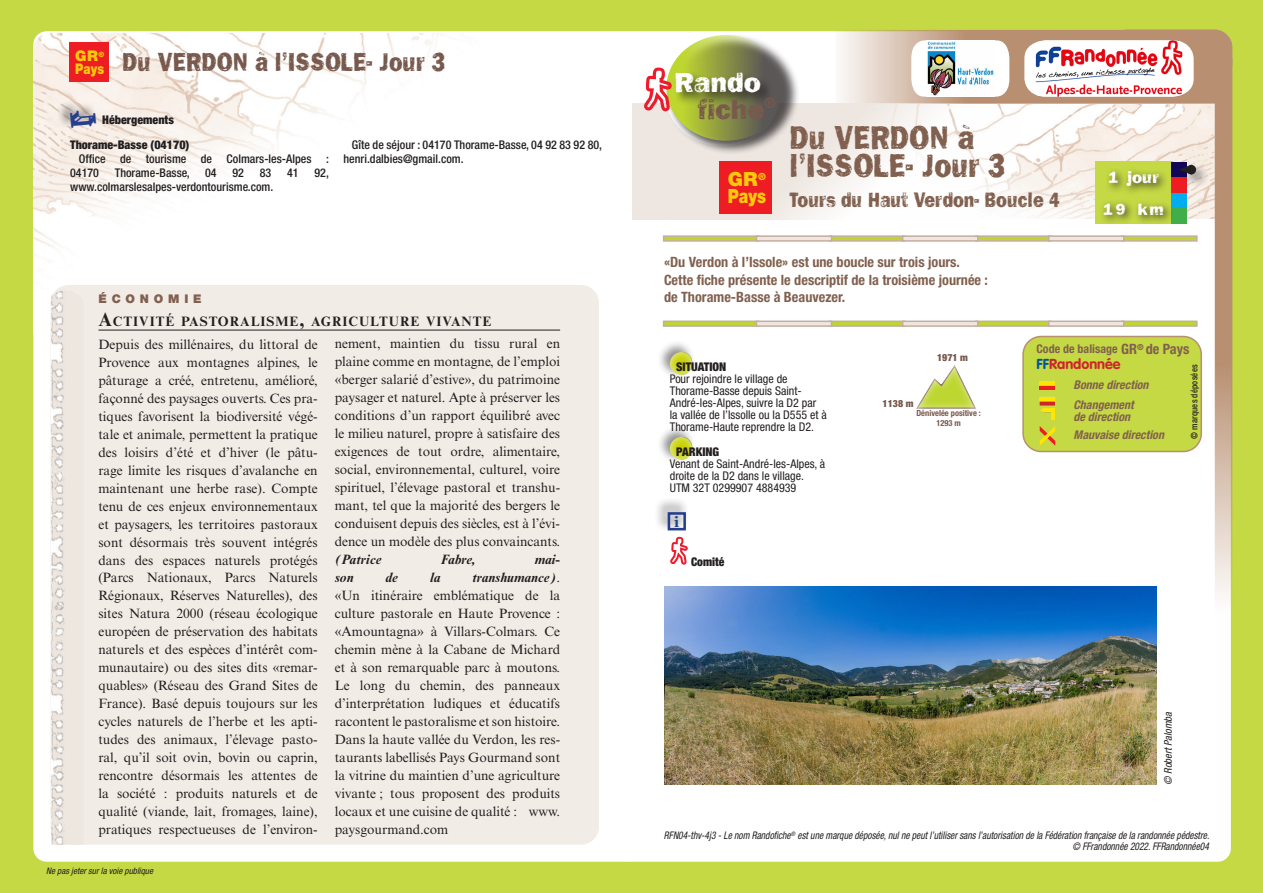
<style>
.page{position:relative;width:1263px;height:893px;background:#fff}
.page>*{position:absolute;margin:0;border:0;box-sizing:border-box;transform-origin:0 0}
.t1{font:34.2px/28.5px "Frankie OTF";color:#81604f;scale:.83 1}
.t2{font:28.5px/27.5px "Frankie OTF";color:#fff}
.t3{font:27px "Frankie OTF";color:#78594e;scale:.83 1}
.t4{font:21.6px "Frankie OTF";color:#81604f;scale:.83 1}
.t5{font:900 19.65px/17.1px "Helvetica Neue LT Std";color:#feca0a}
.t6{font:16.8px/32px "Frankie OTF";color:#fff;text-align:center}
.t7{font:900 14.7px/12.9px "Helvetica Neue LT Std";letter-spacing:.01em;color:#feca0a}
.t8{font:700 14.4px "Georgia";color:#253f8e}
.t9{font:700 condensed 14.25px/17.2px "Helvetica Neue LT Std";color:#81604f}
.t10{font:700 14.25px "VAG Rounded Std";color:#d1232a}
.t11{font:700 13.65px "Times New Roman MT Std";letter-spacing:.07em;color:#231f20}
.t12{font:13.5px/18px "Times New Roman MT Std";color:#231f20;text-align:justify}
.t13{font:italic 700 13.5px "Times New Roman MT Std";color:#231f20}
.t14{font:condensed 12px/12px "Helvetica Neue LT Std";color:#231f20}
.t15{font:500 condensed 12px/14.2px "Helvetica Neue LT Std";color:#231f20}
.t16{font:900 condensed 12px/24.9px "Helvetica Neue LT Std";color:#231f20}
.t17{font:italic 700 condensed 12px/19.5px "Helvetica Neue LT Std";color:#81604f}
.t18{font:700 condensed 12px "Helvetica Neue LT Std";color:#81604f}
.t19{font:900 12px "Helvetica Neue LT Std";letter-spacing:.4em;color:#81604f}
.t20{font:italic condensed 10.5px/10.5px "Helvetica Neue LT Std";color:#231f20;text-align:right;scale:.9 1}
.t21{font:italic condensed 10.5px "Helvetica Neue LT Std";color:#231f20}
.t22{font:900 condensed 9.9px "Helvetica Neue LT Std";color:#78594e}
.t23{font:italic condensed 9px "Helvetica Neue LT Std";color:#231f20}
.t24{font:500 condensed 9px "Helvetica Neue LT Std";letter-spacing:.02em;color:#231f20;scale:.96 1}
.t25{font:700 condensed 8.4px/9.6px "Helvetica Neue LT Std";color:#78594e;text-align:center}
.s1{font-size:19.5px}
.s2{font-weight:700;font-style:italic}
.s3{color:#78594e}
.s4{font-size:14.25px}
.s5{color:#01569b}
</style>
<div class="page">
<div style="left:0;top:0;width:631px;height:893px;background:#c4d944"></div>
<div style="left:631px;top:0;width:632px;height:893px;background:#c4d944"></div>
<div style="left:632px;top:31px;width:594px;height:831px;background:#fff"></div>
<div style="left:33px;top:31px;width:599px;height:831px;background:#fff"></div>
<div style="left:632px;top:103px;width:388px;height:117px;background:#eee7e1"></div>
<div style="left:664px;top:33px;width:136px;height:122px;background:#231f20;opacity:.75"></div>
<svg style="left:666px;top:35px;width:120px;height:106px;background:#8d964c"></svg>
<div style="left:674px;top:71px;width:100px;height:35px;background:#231f20;opacity:.75"></div>
<svg style="left:643px;top:68px;width:29px;height:43px"></svg>
<img style="left:33px;top:33px;width:510px;height:310px">
<div style="left:55px;top:98px;width:42px;height:32px;background:#231f20;opacity:.5"></div>
<svg style="left:663px;top:235px;width:93px;height:7px"></svg>
<svg style="left:832px;top:235px;width:4px;height:7px"></svg>
<svg style="left:756px;top:235px;width:76px;height:7px"></svg>
<svg style="left:663px;top:321px;width:93px;height:6px"></svg>
<svg style="left:832px;top:321px;width:4px;height:6px"></svg>
<svg style="left:756px;top:321px;width:76px;height:6px"></svg>
<div style="left:657px;top:340px;width:39px;height:39px;background:#231f20;opacity:.5"></div>
<div style="left:669px;top:349px;width:30px;height:27px;background:#fff;opacity:.75"></div>
<div style="left:657px;top:425px;width:39px;height:39px;background:#231f20;opacity:.5"></div>
<div style="left:669px;top:434px;width:30px;height:27px;background:#fff;opacity:.75"></div>
<div style="left:654px;top:497px;width:35px;height:35px;background:#231f20;opacity:.6"></div>
<div style="left:668px;top:512px;width:18px;height:18px;border:3px solid #253f8e"></div>
<svg style="left:670px;top:537px;width:18px;height:28px"></svg>
<div style="left:720px;top:161px;width:52px;height:52px;background:#ee1d23"></div>
<svg style="left:836px;top:30px;width:396px;height:829px;background:#f0eddb"></svg>
<img style="left:926px;top:40px;width:68px;height:57px">
<img style="left:664px;top:586px;width:493px;height:199px">
<div style="left:69px;top:43px;width:39px;height:39px;background:#ee1d23"></div>
<div style="left:51px;top:285px;width:548px;height:560px;background:#f2ece6;border-radius:18px"></div>
<hr style="left:98px;top:330px;width:462px;height:1px;background:#231f20">
<img style="left:51px;top:291px;width:14px;height:554px">
<svg style="left:70px;top:109px;width:26px;height:19px"></svg>
<p class="t7" style="left:75px;top:49px;width:31px">GR<sup>®<br></sup>Pays</p>
<h3 class="t3" style="left:122px;top:46px;width:390px">Du VERDON à l’ISSOLE- Jour 3</h3>
<p class="t16" style="left:70px;top:107px;width:121px;text-indent:32px">Hébergements<br>Thorame-Basse (04170)</p>
<p class="t15" style="left:70px;top:151px;width:260px;text-indent:9px">Office de tourisme de Colmars-les-Alpes :<br>04170</p>
<p class="t15" style="left:115px;top:166px;width:77px">Thorame-Basse,</p>
<p class="t15" style="left:205px;top:166px;width:13px">04</p>
<p class="t15" style="left:232px;top:166px;width:13px">92</p>
<p class="t15" style="left:260px;top:166px;width:13px">83</p>
<p class="t15" style="left:287px;top:166px;width:13px">41</p>
<p class="t15" style="left:314px;top:166px;width:16px">92,</p>
<p class="t15" style="left:70px;top:180px;width:205px">www.colmarslesalpes-verdontourisme.com.</p>
<p class="t15" style="left:343px;top:137px;width:260px;text-indent:8px">Gîte de séjour : 04170 Thorame-Basse, 04 92 83 92 80, henri.dalbies@gmail.com.</p>
<p class="t19" style="left:98px;top:292px;width:105px">ÉCONOMIE</p>
<p class="t11" style="left:98px;top:313px;width:394px"><span class="s1">A</span>CTIVITÉ PASTORALISME<span class="s1">,</span> AGRICULTURE VIVANTE</p>
<p class="t12" style="left:98px;top:335px;width:221px">Depuis des millénaires, du littoral de Provence aux montagnes alpines, le pâturage a créé, entretenu, amélioré, façonné des paysages ouverts. Ces pra&shy;tiques favorisent la biodiversité végé&shy;tale et animale, permettent la pratique des loisirs d’été et d’hiver (le pâtu&shy;rage limite les risques d’avalanche en maintenant une herbe rase). Compte tenu de ces enjeux environnementaux et paysagers, les territoires pastoraux sont désormais très souvent intégrés dans des espaces naturels protégés (Parcs Nationaux, Parcs Naturels Régionaux, Réserves Naturelles), des sites Natura 2000 (réseau écologique européen de préservation des habitats naturels et des espèces d’intérêt com&shy;munautaire) ou des sites dits «remar&shy;quables» (Réseau des Grand Sites de France). Basé depuis toujours sur les cycles naturels de l’herbe et les apti&shy;tudes des animaux, l’élevage pasto&shy;ral, qu’il soit ovin, bovin ou caprin, rencontre désormais les attentes de la société : produits naturels et de qualité (viande, lait, fromages, laine), pratiques respectueuses de l’environ-</p>
<p class="t12" style="left:335px;top:335px;width:227px">nement, maintien du tissu rural en plaine comme en montagne, de l’emploi «berger salarié d’estive», du patrimoine paysager et naturel. Apte à préserver les conditions d’un rapport équilibré avec le milieu naturel, propre à satisfaire des exigences de tout ordre, alimentaire, social, environnemental, culturel, voire spirituel, l’élevage pastoral et transhu&shy;mant, tel que la majorité des bergers le conduisent depuis des siècles, est à l’évi&shy;dence un modèle des plus convaincants.</p>
<p class="t13" style="left:335px;top:552px;width:48px">(Patrice</p>
<p class="t13" style="left:441px;top:552px;width:36px">Fabre,</p>
<p class="t13" style="left:535px;top:552px;width:27px">mai-</p>
<p class="t13" style="left:335px;top:570px;width:20px">son</p>
<p class="t13" style="left:385px;top:570px;width:14px">de</p>
<p class="t13" style="left:430px;top:570px;width:12px">la</p>
<p class="t12" style="left:335px;top:569px;width:227px;text-indent:138px"><span class="s2">transhumance)</span>. «Un itinéraire emblématique de la culture pastorale en Haute Provence : «Amountagna» à Villars-Colmars. Ce chemin mène à la Cabane de Michard et à son remarquable parc à moutons.<br>Le long du chemin, des panneaux d’interprétation ludiques et éducatifs racontent le pastoralisme et son histoire.<br>Dans la haute vallée du Verdon, les res&shy;taurants labellisés Pays Gourmand sont la vitrine du maintien d’une agriculture vivante ; tous proposent des produits locaux et une cuisine de qualité : www. paysgourmand.com</p>
<p class="t23" style="left:46px;top:865px;width:108px">Ne pas jeter sur la voie publique</p>
<h2 class="t2" style="left:698px;top:68px;width:79px;text-indent:-23px">Rando <span class="s3">fiche</span><sup>®</sup></h2>
<h3 class="t5" style="left:728px;top:170px;width:40px">GR<sup>®<br></sup>Pays</h3>
<h1 class="t1" style="left:789px;top:122px;width:261px">Du VERDON à l’ISSOLE- Jour 3</h1>
<h3 class="t4" style="left:789px;top:187px;width:327px">Tours du Haut Verdon- Boucle 4</h3>
<p class="t9" style="left:664px;top:254px;width:326px">«Du Verdon à l’Issole» est une boucle sur trois jours.<br>Cette fiche présente le descriptif de la troisième journée : de Thorame-Basse à Beauvezer.</p>
<p class="t6" style="left:1103px;top:161px;width:62px">1 jour<br>19 km</p>
<p class="t16" style="left:676px;top:354px;width:52px">SITUATION</p>
<p class="t14" style="left:670px;top:372px;width:158px">Pour rejoindre le village de<br>Thorame-Basse depuis Saint-<br>André-les-Alpes, suivre la D2 par la vallée de l’Issolle ou la D555 et à<br>Thorame-Haute reprendre la D2.</p>
<p class="t16" style="left:676px;top:439px;width:45px">PARKING</p>
<p class="t14" style="left:670px;top:457px;width:157px">Venant de Saint-André-les-Alpes, à droite de la D2 dans le village.<br>UTM 32T 0299907 4884939</p>
<p class="t8" style="left:674px;top:513px;width:7px">i</p>
<p class="t16" style="left:691px;top:549px;width:35px">Comité</p>
<p class="t22" style="left:882px;top:398px;width:32px">1138 m</p>
<p class="t22" style="left:937px;top:351px;width:32px">1971 m</p>
<p class="t25" style="left:916px;top:408px;width:66px">Dénivelée positive :<br>1293 m</p>
<p class="t18" style="left:1036px;top:341px;width:154px">Code de balisage <span class="s4">GR</span><sup>®</sup> <span class="s4">de Pays</span></p>
<p class="t10" style="left:1036px;top:355px;width:86px"><span class="s5">FF</span>Randonnée</p>
<p class="t17" style="left:1073px;top:375px;width:77px">Bonne direction<br>Changement</p>
<p class="t17" style="left:1073px;top:408px;width:92px;line-height:18px">de direction<br>Mauvaise direction</p>
<p class="t24" style="left:1189px;top:439px;width:79px;rotate:-90deg">© marques déposées</p>
<p class="t21" style="left:1162px;top:785px;width:74px;rotate:-90deg">© Robert Palomba</p>
<p class="t20" style="left:664px;top:831px;width:607px">RFN04-thv-4j3 - Le nom Randofiche<sup>®</sup> est une marque déposée, nul ne peut l’utiliser sans l’autorisation de la Fédération française de la randonnée pédestre. © FFrandonnée 2022. FFRandonnée04</p>
</div>
